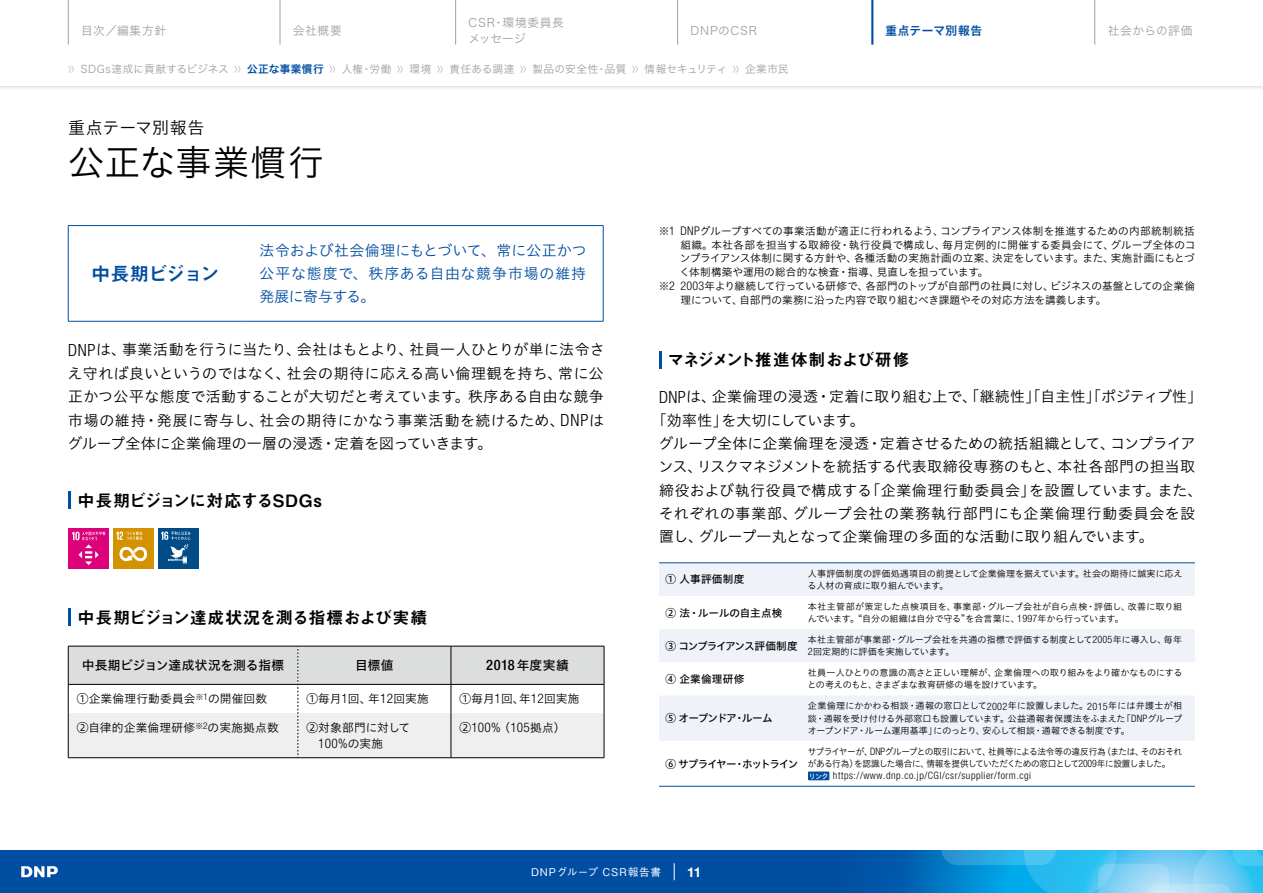
<style>
.page{position:relative;width:1263px;height:893px;background:#fff}
.page>*{position:absolute;margin:0;border:0;box-sizing:border-box;transform-origin:0 0}
.t1{font:36.15px "Hiragino UD Sans Std N W3";letter-spacing:.02em;color:#000}
.t2{font:19.2px "Midashi Go Pr 6 MB31";letter-spacing:-.05em;color:#004ea2}
.t3{font:16.95px "Midashi Go Pr 6 MB31";letter-spacing:-.035em;color:#000}
.t4{font:16.95px "Midashi Go Pr 6 MB31";letter-spacing:-.015em;color:#000}
.t5{font:16.95px "Hiragino UD Sans Std N W3";letter-spacing:.01em;color:#000}
.t6{font:14.85px/23.4px "Hiragino UD Sans Std N W3";letter-spacing:.015em;color:#000;text-align:justify}
.t7{font:14.85px/23.4px "Hiragino UD Sans Std N W3";letter-spacing:.03em;color:#004ea2;text-align:justify}
.t8{font:14.85px "Hiragino UD Sans Std N W3";letter-spacing:.035em;color:#000}
.t9{font:14.85px "Hiragino UD Sans Std N W3";letter-spacing:.05em;color:#000}
.t10{font:14.85px "Hiragino UD Sans Std N W3";letter-spacing:-.005em;color:#000}
.t11{font:14.85px "Hiragino UD Sans Std N W3";letter-spacing:-.015em;color:#000}
.t12{font:500 condensed 14.4px "Helvetica Neue LT Std";color:#000}
.t13{font:700 13.5px "Helvetica Neue LT Std";color:#fff}
.t14{font:300 condensed 13.2px "Helvetica Neue LT Std";letter-spacing:.02em;color:#000}
.t15{font:12.75px "Hiragino UD Sans Std N W5";letter-spacing:-.01em;color:#000}
.t16{font:11.7px "Hiragino UD Sans Std N W3";letter-spacing:.02em;color:#000}
.t17{font:11.7px/15.9px "Hira Kaku Pro W3";letter-spacing:.06em;color:#9fa0a0}
.t18{font:11.7px "Hira Kaku Pro W6";letter-spacing:.055em;color:#004ea2}
.t19{font:10.65px "Hiragino UD Sans Std N W3";color:#000}
.t20{font:10.65px "Hira Kaku Pro W3";letter-spacing:.025em;color:#9fa0a0}
.t21{font:10.65px "Hiragino UD Sans Std N W3";letter-spacing:-.025em;color:#000}
.t22{font:10.65px "Hiragino UD Sans Std N W3";letter-spacing:.02em;color:#000}
.t23{font:10.65px "Hiragino UD Sans Std N W5";letter-spacing:-.055em;color:#000}
.t24{font:10.65px "Hiragino UD Sans Std N W5";letter-spacing:-.115em;color:#000}
.t25{font:500 10.65px "Gothic BBB Pr 6";letter-spacing:.07em;color:#fff}
.t26{font:10.65px "Hiragino UD Sans Std N W5";letter-spacing:-.105em;color:#000}
.t27{font:10.65px "Hiragino UD Sans Std N W5";letter-spacing:-.005em;color:#000}
.t28{font:10.65px "Hiragino UD Sans Std N W5";letter-spacing:-.08em;color:#000}
.t29{font:300 condensed 10.2px "Helvetica Neue LT Std";letter-spacing:.055em;color:#000}
.t30{font:9px/12.1px "Hiragino UD Sans Std N W3";letter-spacing:-.015em;color:#000}
.t31{font:9px/12.1px "Hiragino UD Sans Std N W3";letter-spacing:.005em;color:#000}
.t32{font:9px/12.1px "Hiragino UD Sans Std N W3";letter-spacing:-.055em;color:#000;scale:.96 1}
.s1{font-size:7.5px}
.s2{font-family:"Hira Kaku Pro W6";color:#004ea2}
.s3{font-family:"Helvetica Neue LT Std";font-weight:300;font-stretch:condensed;font-size:16.8px}
.s4{font-family:"Hiragino UD Sans Std N W5";font-weight:400;font-stretch:normal;font-size:12.75px}
.s5{font-family:"Helvetica Neue LT Std";font-weight:300;font-stretch:condensed;font-size:13.2px}
.s6{font-family:"Hiragino UD Sans Std N W3";font-weight:400;font-stretch:normal;font-size:11.7px}
.s7{font-family:"Helvetica Neue LT Std";font-weight:300;font-stretch:condensed;font-size:12px}
.s8{font-family:"Helvetica Neue LT Std";font-weight:300;font-stretch:condensed;font-size:10.2px}
.s9{font-family:"Hiragino UD Sans Std N W5";font-weight:400;font-stretch:normal;font-size:7.05px;color:#fff}
</style>
<div class="page">
<div style="left:0;top:850px;width:1263px;height:43px;background:#004ea2"></div>
<svg style="left:941px;top:850px;width:322px;height:43px;background:#49bdec"></svg>
<div style="left:0;top:0;width:1263px;height:91px;background:#000;opacity:.15"></div>
<div style="left:0;top:0;width:1263px;height:85px;background:#fff"></div>
<svg style="left:21px;top:866px;width:37px;height:11px"></svg>
<svg style="left:674px;top:863px;width:1px;height:17px"></svg>
<hr style="left:68px;top:0;width:1px;height:45px;background:#9fa0a0">
<hr style="left:280px;top:0;width:1px;height:45px;background:#9fa0a0">
<hr style="left:677px;top:0;width:1px;height:45px;background:#9fa0a0">
<hr style="left:871px;top:0;width:2px;height:45px;background:#004ea2">
<hr style="left:1094px;top:0;width:1px;height:45px;background:#9fa0a0">
<hr style="left:455px;top:0;width:1px;height:45px;background:#9fa0a0">
<hr style="left:68px;top:225px;width:175px;height:1px;background:#004ea2">
<hr style="left:68px;top:226px;width:1px;height:95px;background:#004ea2">
<hr style="left:243px;top:225px;width:360px;height:1px;background:#004ea2">
<hr style="left:603px;top:226px;width:1px;height:95px;background:#004ea2">
<hr style="left:68px;top:321px;width:175px;height:1px;background:#004ea2">
<hr style="left:243px;top:321px;width:360px;height:1px;background:#004ea2">
<svg style="left:68px;top:492px;width:2px;height:17px"></svg>
<div style="left:68px;top:528px;width:41px;height:41px;background:#dc007a"></div>
<svg style="left:72px;top:532px;width:33px;height:33px"></svg>
<div style="left:113px;top:528px;width:41px;height:41px;background:#d39200"></div>
<svg style="left:120px;top:547px;width:27px;height:14px"></svg>
<svg style="left:116px;top:531px;width:26px;height:9px"></svg>
<div style="left:158px;top:528px;width:41px;height:41px;background:#004c88"></div>
<svg style="left:161px;top:531px;width:29px;height:32px"></svg>
<svg style="left:68px;top:608px;width:2px;height:17px"></svg>
<svg style="left:68px;top:646px;width:537px;height:112px"></svg>
<svg style="left:659px;top:351px;width:2px;height:17px"></svg>
<svg style="left:659px;top:563px;width:536px;height:178px;fill:#f0f2f9"></svg>
<hr style="left:659px;top:562px;width:149px;height:1px;background:#004ea2">
<hr style="left:808px;top:562px;width:387px;height:1px;background:#004ea2">
<hr style="left:659px;top:786px;width:149px;height:1px;background:#004ea2">
<hr style="left:808px;top:786px;width:387px;height:1px;background:#004ea2">
<div style="left:808px;top:771px;width:21px;height:9px;background:#004ea2"></div>
<p class="t17" style="left:469px;top:14px;width:97px">CSR・環境委員長メッセージ</p>
<p class="t17" style="left:81px;top:22px;width:86px">目次／編集方針</p>
<p class="t17" style="left:293px;top:22px;width:50px">会社概要</p>
<p class="t17" style="left:691px;top:22px;width:68px">DNPのCSR</p>
<p class="t18" style="left:885px;top:20px;width:98px">重点テーマ別報告</p>
<p class="t17" style="left:1108px;top:22px;width:86px">社会からの評価</p>
<p class="t20" style="left:68px;top:59px;width:722px"><span class="s1">〉〉</span> SDGs達成に貢献するビジネス <span class="s1">〉〉</span> <span class="s2">公正な事業慣行</span> <span class="s1">〉〉</span> 人権・労働 <span class="s1">〉〉</span> 環境 <span class="s1">〉〉</span> 責任ある調達 <span class="s1">〉〉</span> 製品の安全性・品質 <span class="s1">〉〉</span> 情報セキュリティ <span class="s1">〉〉</span> 企業市民</p>
<p class="t5" style="left:68px;top:115px;width:138px">重点テーマ別報告</p>
<h1 class="t1" style="left:68px;top:135px;width:257px">公正な事業慣行</h1>
<p class="t7" style="left:260px;top:238px;width:328px">法令および社会倫理にもとづいて、常に公正かつ公平な態度で、秩序ある自由な競争市場の維持発展に寄与する。</p>
<p class="t6" style="left:67px;top:337px;width:539px"><span class="s3">DNP</span>は、事業活動を行うに当たり、会社はもとより、社員一人ひとりが単に法令さえ守れば良いというのではなく、社会の期待に応える高い倫理観を持ち、常に公正かつ公平な態度で活動することが大切だと考えています。秩序ある自由な競争市場の維持・発展に寄与し、社会の期待にかなう事業活動を続けるため、<span class="s3">DNP</span>はグループ全体に企業倫理の一層の浸透・定着を図っていきます。</p>
<p class="t2" style="left:91px;top:258px;width:130px">中長期ビジョン</p>
<p class="t4" style="left:78px;top:487px;width:246px">中長期ビジョンに対応するSDGs</p>
<p class="t3" style="left:78px;top:603px;width:351px">中長期ビジョン達成状況を測る指標および実績</p>
<p class="t15" style="left:82px;top:656px;width:204px">中長期ビジョン達成状況を測る指標</p>
<p class="t15" style="left:355px;top:656px;width:40px">目標値</p>
<p class="t12" style="left:486px;top:657px;width:84px">2018<span class="s4">年度実績</span></p>
<p class="t16" style="left:77px;top:690px;width:192px">①企業倫理行動委員会<sup>※</sup><sup>1</sup>の開催回数</p>
<p class="t16" style="left:306px;top:690px;width:124px">①毎月<span class="s5">1</span>回、年<span class="s5">12</span>回実施</p>
<p class="t16" style="left:459px;top:690px;width:122px">①毎月<span class="s5">1</span>回、年<span class="s5">12</span>回実施</p>
<p class="t16" style="left:77px;top:719px;width:204px">②自律的企業倫理研修<sup>※</sup><sup>2</sup>の実施拠点数</p>
<p class="t16" style="left:306px;top:719px;width:105px">②対象部門に対して</p>
<p class="t14" style="left:318px;top:736px;width:66px">100%<span class="s6">の実施</span></p>
<p class="t14" style="left:459px;top:720px;width:108px"><span class="s6">②</span>100% <span class="s6">（</span>105<span class="s6">拠点）</span></p>
<p class="t19" style="left:659px;top:223px;width:538px">※<span class="s7">1 DNP</span>グループすべての事業活動が適正に行われるよう、コンプライアンス体制を推進するための内部統制統括</p>
<p class="t22" style="left:680px;top:236px;width:516px">組織。本社各部を担当する取締役・執行役員で構成し、毎月定例的に開催する委員会にて、グループ全体のコ</p>
<p class="t19" style="left:680px;top:250px;width:517px">ンプライアンス体制に関する方針や、各種活動の実施計画の立案、決定をしています。また、実施計画にもとづ</p>
<p class="t19" style="left:679px;top:264px;width:310px">く体制構築や運用の総合的な検査・指導、見直しを担っています。</p>
<p class="t21" style="left:659px;top:278px;width:538px">※<span class="s7">2 2003</span>年より継続して行っている研修で、各部門のトップが自部門の社員に対し、ビジネスの基盤としての企業倫</p>
<p class="t19" style="left:680px;top:292px;width:428px">理について、自部門の業務に沿った内容で取り組むべき課題やその対応方法を講義します。</p>
<p class="t3" style="left:667px;top:346px;width:244px">マネジメント推進体制および研修</p>
<p class="t6" style="left:659px;top:384px;width:545px"><span class="s3">DNP</span>は、企業倫理の浸透・定着に取り組む上で、「継続性」「自主性」「ポジティブ性」</p>
<p class="t11" style="left:652px;top:409px;width:214px">「効率性」を大切にしています。</p>
<p class="t6" style="left:658px;top:431px;width:538px">グループ全体に企業倫理を浸透・定着させるための統括組織として、コンプライア</p>
<p class="t6" style="left:658px;top:454px;width:538px">ンス、リスクマネジメントを統括する代表取締役専務のもと、本社各部門の担当取</p>
<p class="t8" style="left:659px;top:479px;width:545px">締役および執行役員で構成する「企業倫理行動委員会」を設置しています。また、</p>
<p class="t9" style="left:659px;top:502px;width:538px">それぞれの事業部、グループ会社の業務執行部門にも企業倫理行動委員会を設</p>
<p class="t10" style="left:659px;top:526px;width:496px">置し、グループ一丸となって企業倫理の多面的な活動に取り組んでいます。</p>
<p class="t23" style="left:665px;top:571px;width:80px">① 人事評価制度</p>
<p class="t30" style="left:807px;top:567px;width:376px">人事評価制度の評価処遇項目の前提として企業倫理を据えています。社会の期待に誠実に応える人材の育成に取り組んでいます。</p>
<p class="t27" style="left:665px;top:604px;width:119px">② 法・ルールの自主点検</p>
<p class="t31" style="left:808px;top:600px;width:376px">本社主管部が策定した点検項目を、事業部・グループ会社が自ら点検・評価し、改善に取り組んでいます。“自分の組織は自分で守る”を合言葉に、<span class="s8">1997</span>年から行っています。</p>
<p class="t26" style="left:665px;top:638px;width:134px">③ コンプライアンス評価制度</p>
<p class="t31" style="left:808px;top:633px;width:376px">本社主管部が事業部・グループ会社を共通の指標で評価する制度として<span class="s8">2005</span>年に導入し、毎年<br><span class="s8">2</span>回定期的に評価を実施しています。</p>
<p class="t23" style="left:665px;top:671px;width:80px">④ 企業倫理研修</p>
<p class="t30" style="left:807px;top:666px;width:377px">社員一人ひとりの意識の高さと正しい理解が、企業倫理への取り組みをより確かなものにするとの考えのもと、さまざまな教育研修の場を設けています。</p>
<p class="t28" style="left:665px;top:710px;width:109px">⑤ オープンドア・ルーム</p>
<p class="t30" style="left:808px;top:699px;width:376px;text-align:justify">企業倫理にかかわる相談・通報の窓口として<span class="s8">2002</span>年に設置しました。<span class="s8">2015</span>年には弁護士が相談・通報を受け付ける外部窓口も設置しています。公益通報者保護法をふまえた「<span class="s8">DNP</span>グループオープンドア・ルーム運用基準」にのっとり、安心して相談・通報できる制度です。</p>
<p class="t24" style="left:665px;top:755px;width:135px">⑥ サプライヤー・ホットライン</p>
<p class="t32" style="left:808px;top:745px;width:392px">サプライヤーが、<span class="s8">DNP</span>グループとの取引において、社員等による法令等の違反行為（または、そのおそれがある行為）を認識した場合に、情報を提供していただくための窓口として<span class="s8">2009</span>年に設置しました。</p>
<p class="t29" style="left:809px;top:770px;width:224px"><span class="s9">リンク</span> https://www.dnp.co.jp/CGI/csr/supplier/form.cgi</p>
<p class="t25" style="left:531px;top:863px;width:132px">DNPグループ CSR報告書</p>
<p class="t13" style="left:687px;top:863px;width:15px">11</p>
</div>
